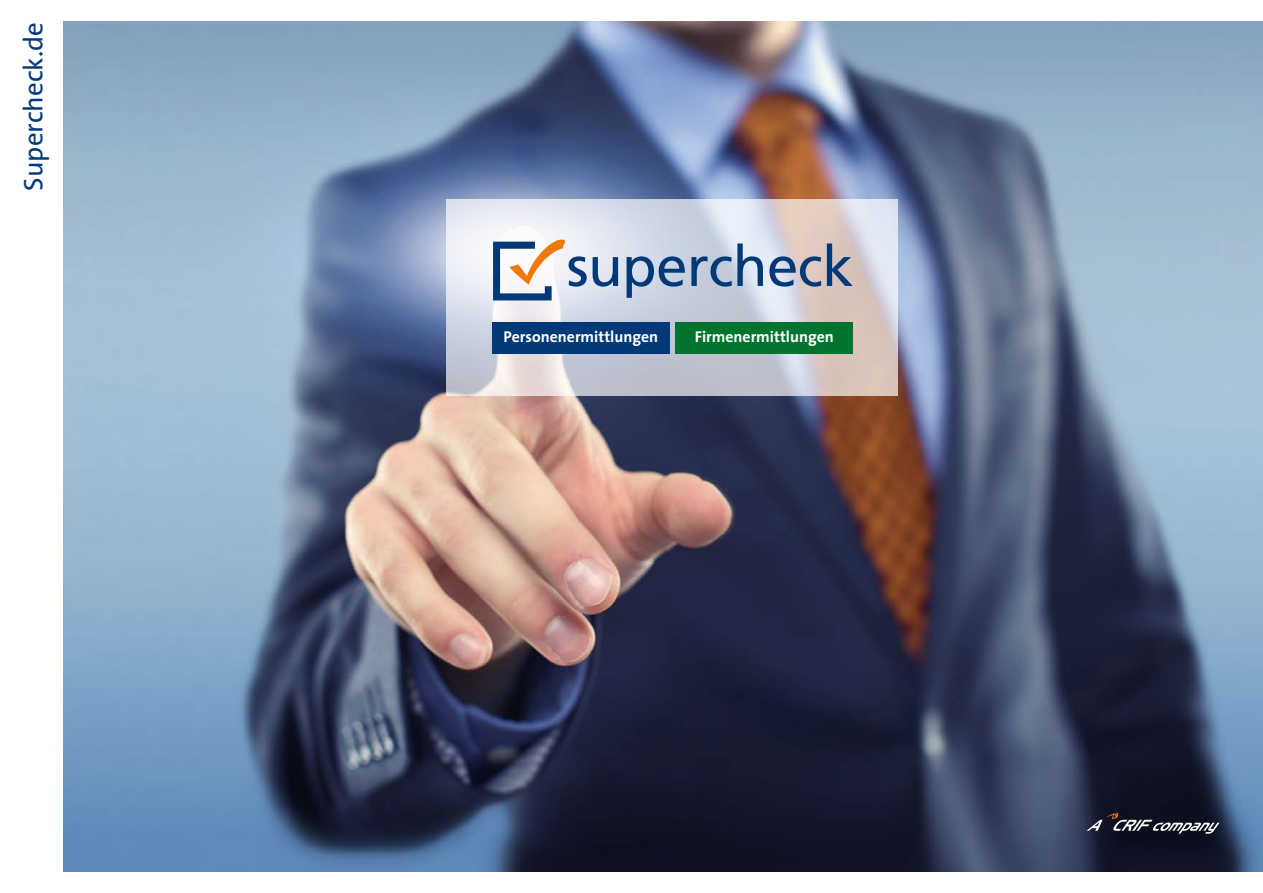
<style>
.page{position:relative;width:1263px;height:893px;background:#fff}
.page>*{position:absolute;margin:0;border:0;box-sizing:border-box;transform-origin:0 0}
.t1{font:56.55px "Frutiger";letter-spacing:-.01em;color:#003978}
.t2{font:27px "The Sans";color:#003978}
.t3{font:700 15.75px "The Sans";color:#fff}
</style>
<div class="page">
<img style="left:64px;top:21px;width:1199px;height:851px">
<svg style="left:447px;top:199px;width:451px;height:196px;background:#d6d5dd"></svg>
<div style="left:492px;top:322px;width:177px;height:32px;background:#003978"></div>
<div style="left:676px;top:322px;width:177px;height:32px;background:#00742f"></div>
<svg style="left:493px;top:237px;width:75px;height:63px"></svg>
<svg style="left:1086px;top:811px;width:133px;height:23px;background:#393b48"></svg>
<h2 class="t2" style="left:11px;top:191px;width:170px;rotate:-90deg">Supercheck.de</h2>
<h1 class="t1" style="left:567px;top:233px;width:289px">supercheck</h1>
<p class="t3" style="left:503px;top:324px;width:156px">Personenermittlungen</p>
<p class="t3" style="left:695px;top:324px;width:141px">Firmenermittlungen</p>
</div>
